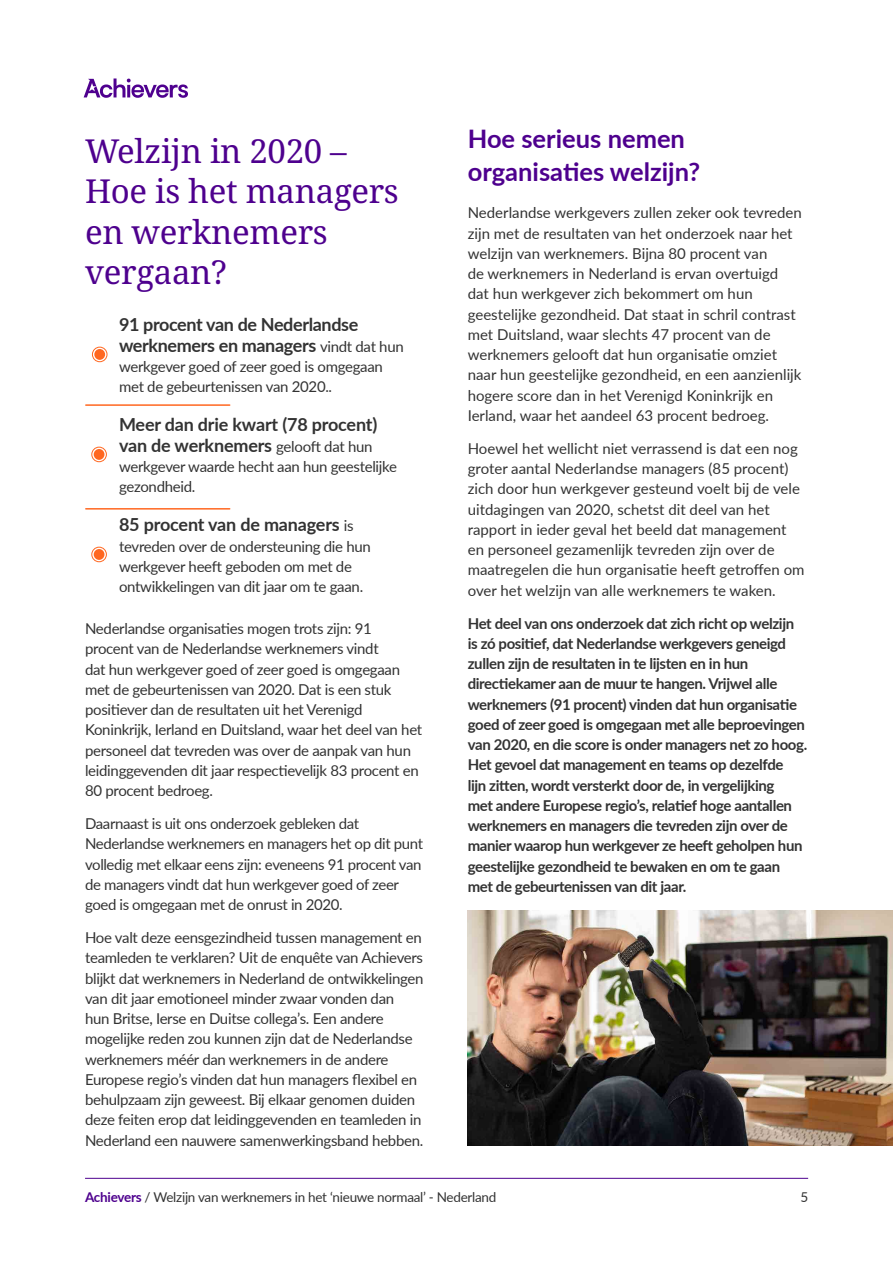
<style>
.page{position:relative;width:893px;height:1263px;background:#fff}
.page>*{position:absolute;margin:0;border:0;box-sizing:border-box;transform-origin:0 0}
.t1{font:33px/40.5px "Noto Serif";letter-spacing:-.01em;color:#4e008e}
.t2{font:700 25.5px/33px "Lato";color:#4e008e}
.t3{font:700 18px/20.2px "Lato";letter-spacing:-.02em;color:#333}
.t4{font:15px/20.2px "Lato";letter-spacing:-.02em;color:#333}
.t5{font:15px/20.2px "Lato";color:#333}
.t6{font:700 15px/20.2px "Lato";letter-spacing:-.025em;color:#333}
.t7{font:13.5px "Lato";letter-spacing:-.02em;color:#333}
.s1{font-weight:400;font-size:15px}
.s2{font-weight:700;color:#4e008e}
</style>
<div class="page">
<hr style="left:85px;top:1178px;width:723px;height:1px;background:#4e008e">
<svg style="left:84px;top:78px;width:104px;height:20px"></svg>
<img style="left:468px;top:910px;width:425px;height:235px">
<hr style="left:86px;top:404px;width:144px;height:2px;background:#ff6720">
<hr style="left:86px;top:508px;width:144px;height:2px;background:#ff6720">
<div style="left:92px;top:347px;width:15px;height:15px;border:1px solid #ff6720;border-radius:50%"></div>
<div style="left:94px;top:349px;width:11px;height:11px;background:#ff6720;border-radius:50%"></div>
<div style="left:91px;top:447px;width:16px;height:15px;border:1px solid #ff6720;border-radius:50%"></div>
<div style="left:94px;top:449px;width:10px;height:11px;background:#ff6720;border-radius:50%"></div>
<div style="left:91px;top:547px;width:16px;height:15px;border:1px solid #ff6720;border-radius:50%"></div>
<div style="left:94px;top:549px;width:10px;height:11px;background:#ff6720;border-radius:50%"></div>
<h1 class="t1" style="left:85px;top:132px;width:315px">Welzijn in 2020 –<br>Hoe is het managers en werknemers vergaan?</h1>
<p class="t3" style="left:119px;top:314px;width:286px">91 procent van de Nederlandse werknemers en managers <span class="s1">vindt dat hun</span></p>
<p class="t4" style="left:119px;top:356px;width:265px">werkgever goed of zeer goed is omgegaan met de gebeurtenissen van 2020..</p>
<p class="t3" style="left:119px;top:414px;width:260px">Meer dan drie kwart (78 procent) van de werknemers <span class="s1">gelooft dat hun</span></p>
<p class="t4" style="left:119px;top:456px;width:279px">werkgever waarde hecht aan hun geestelijke gezondheid.</p>
<p class="t3" style="left:119px;top:514px;width:236px">85 procent van de managers <span class="s1">is</span></p>
<p class="t4" style="left:119px;top:535px;width:253px">tevreden over de ondersteuning die hun werkgever heeft geboden om met de ontwikkelingen van dit jaar om te gaan.</p>
<p class="t4" style="left:85px;top:618px;width:339px">Nederlandse organisaties mogen trots zijn: 91 procent van de Nederlandse werknemers vindt<br>dat hun werkgever goed of zeer goed is omgegaan met de gebeurtenissen van 2020. Dat is een stuk positiever dan de resultaten uit het Verenigd Koninkrijk, Ierland en Duitsland, waar het deel van het personeel dat tevreden was over de aanpak van hun leidinggevenden dit jaar respectievelijk 83 procent en 80 procent bedroeg.</p>
<p class="t4" style="left:85px;top:813px;width:340px">Daarnaast is uit ons onderzoek gebleken dat Nederlandse werknemers en managers het op dit punt volledig met elkaar eens zijn: eveneens 91 procent van de managers vindt dat hun werkgever goed of zeer goed is omgegaan met de onrust in 2020.</p>
<p class="t4" style="left:85px;top:927px;width:340px">Hoe valt deze eensgezindheid tussen management en teamleden te verklaren? Uit de enquête van Achievers blijkt dat werknemers in Nederland de ontwikkelingen van dit jaar emotioneel minder zwaar vonden dan<br>hun Britse, Ierse en Duitse collega’s. Een andere mogelijke reden zou kunnen zijn dat de Nederlandse werknemers méér dan werknemers in de andere Europese regio’s vinden dat hun managers flexibel en behulpzaam zijn geweest. Bij elkaar genomen duiden deze feiten erop dat leidinggevenden en teamleden in Nederland een nauwere samenwerkingsband hebben.</p>
<h2 class="t2" style="left:468px;top:121px;width:234px">Hoe serieus nemen organisaties welzijn?</h2>
<p class="t5" style="left:468px;top:202px;width:336px">Nederlandse werkgevers zullen zeker ook tevreden zijn met de resultaten van het onderzoek naar het welzijn van werknemers. Bijna 80 procent van<br>de werknemers in Nederland is ervan overtuigd dat hun werkgever zich bekommert om hun geestelijke gezondheid. Dat staat in schril contrast met Duitsland, waar slechts 47 procent van de werknemers gelooft dat hun organisatie omziet naar hun geestelijke gezondheid, en een aanzienlijk hogere score dan in het Verenigd Koninkrijk en Ierland, waar het aandeel 63 procent bedroeg.</p>
<p class="t5" style="left:468px;top:438px;width:338px">Hoewel het wellicht niet verrassend is dat een nog groter aantal Nederlandse managers (85 procent) zich door hun werkgever gesteund voelt bij de vele uitdagingen van 2020, schetst dit deel van het rapport in ieder geval het beeld dat management en personeel gezamenlijk tevreden zijn over de maatregelen die hun organisatie heeft getroffen om over het welzijn van alle werknemers te waken.</p>
<p class="t6" style="left:468px;top:612px;width:341px">Het deel van ons onderzoek dat zich richt op welzijn is zó positief, dat Nederlandse werkgevers geneigd zullen zijn de resultaten in te lijsten en in hun directiekamer aan de muur te hangen. Vrijwel alle werknemers (91 procent) vinden dat hun organisatie goed of zeer goed is omgegaan met alle beproevingen van 2020, en die score is onder managers net zo hoog.<br>Het gevoel dat management en teams op dezelfde<br>lijn zitten, wordt versterkt door de, in vergelijking<br>met andere Europese regio’s, relatief hoge aantallen werknemers en managers die tevreden zijn over de manier waarop hun werkgever ze heeft geholpen hun geestelijke gezondheid te bewaken en om te gaan met de gebeurtenissen van dit jaar.</p>
<p class="t7" style="left:85px;top:1187px;width:413px"><span class="s2">Achievers</span> / Welzijn van werknemers in het ‘nieuwe normaal’ - Nederland</p>
<p class="t7" style="left:800px;top:1187px;width:9px">5</p>
</div>
